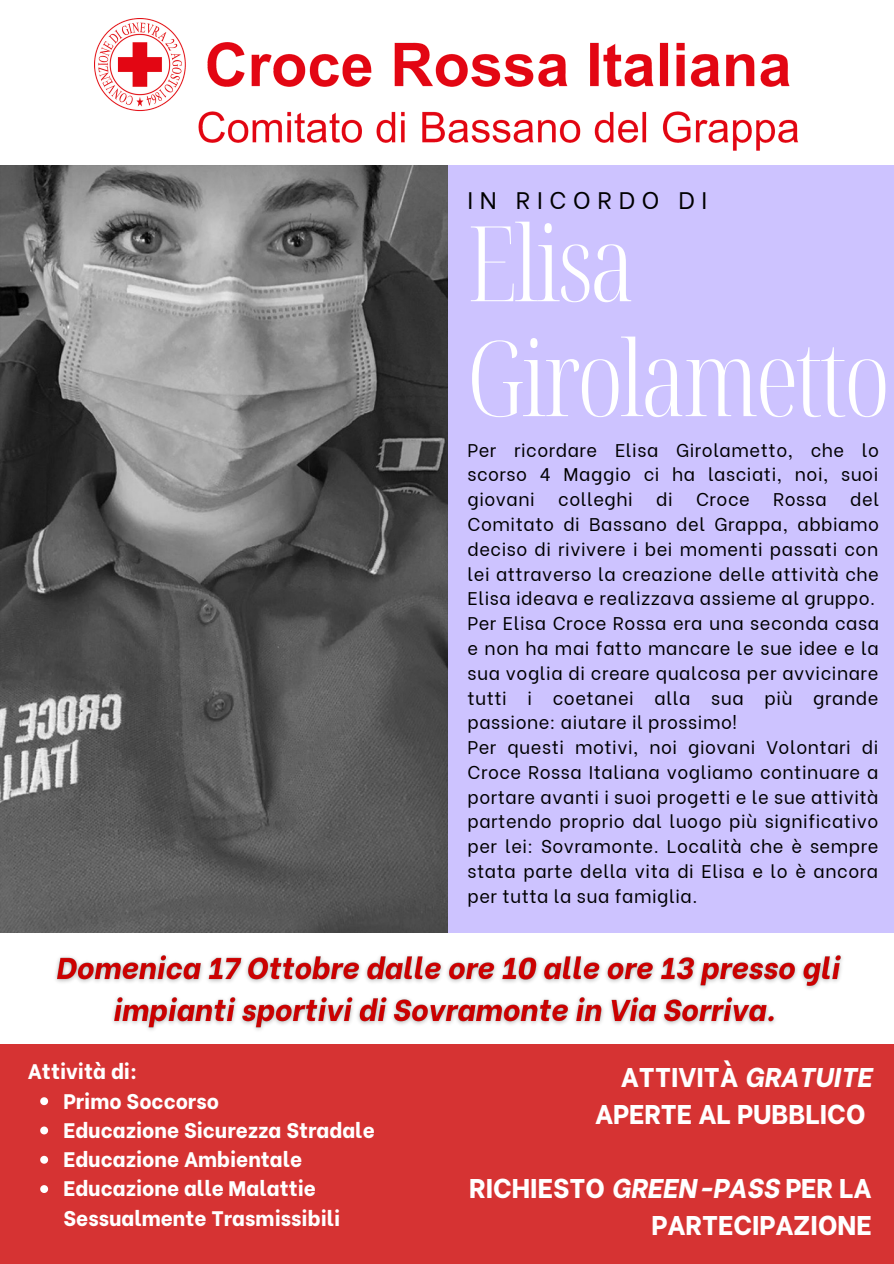
<style>
.page{position:relative;width:894px;height:1264px;background:#fff}
.page>*{position:absolute;margin:0;border:0;box-sizing:border-box;transform-origin:0 0}
.t1{font:300 extra-condensed 104.7px "Noto Serif Display";letter-spacing:-.03em;color:#fff}
.t2{font:800 27px/37.2px "Be Vietnam";color:#fff;text-align:right}
.t3{font:23.85px "Be Vietnam";letter-spacing:.28em;color:#000}
.t4{font:800 21px/29.2px "Be Vietnam";color:#fff}
.t5{font:18.3px/24.8px "Be Vietnam";letter-spacing:.03em;color:#000;text-align:justify}
.s1{font-style:italic}
</style>
<div class="page">
<div style="left:0;top:166px;width:893px;height:766px;background:#cdc3ff"></div>
<div style="left:0;top:1044px;width:893px;height:219px;background:#d63333"></div>
<img style="left:94px;top:19px;width:705px;height:132px">
<img style="left:55px;top:955px;width:787px;height:75px">
<svg style="left:40px;top:1097px;width:8px;height:8px"></svg>
<svg style="left:40px;top:1126px;width:8px;height:8px"></svg>
<svg style="left:40px;top:1155px;width:8px;height:8px"></svg>
<svg style="left:40px;top:1185px;width:8px;height:7px"></svg>
<img style="left:0;top:166px;width:447px;height:766px">
<p class="t4" style="left:28px;top:1054px;width:111px">Attività di:</p>
<p class="t4" style="left:64px;top:1084px;width:157px">Primo Soccorso</p>
<p class="t4" style="left:64px;top:1113px;width:312px">Educazione Sicurezza Stradale</p>
<p class="t4" style="left:64px;top:1142px;width:240px">Educazione Ambientale</p>
<p class="t4" style="left:64px;top:1171px;width:278px">Educazione alle Malattie<br>Sessualmente Trasmissibili</p>
<p class="t3" style="left:467px;top:180px;width:241px">IN RICORDO DI</p>
<p class="t1" style="left:467px;top:189px;width:169px">Elisa</p>
<p class="t1" style="left:467px;top:304px;width:424px">Girolametto</p>
<p class="t5" style="left:467px;top:436px;width:413px">Per ricordare Elisa Girolametto, che lo scorso 4 Maggio ci ha lasciati, noi, suoi giovani</p>
<p class="t5" style="left:467px;top:485px;width:413px;text-indent:382px">del Comitato di Bassano del Grappa, abbiamo deciso di rivivere i bei momenti passati con lei attraverso la creazione delle attività che Elisa ideava e realizzava assieme al gruppo.</p>
<p class="t5" style="left:467px;top:609px;width:413px">Per Elisa Croce Rossa era una seconda casa e non ha mai fatto mancare le sue idee e la sua voglia di creare qualcosa per avvicinare tutti i coetanei alla sua più grande passione: aiutare il prossimo!</p>
<p class="t5" style="left:467px;top:733px;width:412px">Per questi motivi, noi giovani Volontari di Croce Rossa Italiana vogliamo continuare a portare avanti i suoi progetti e le sue attività partendo proprio dal luogo più significativo per lei: Sovramonte. Località che è sempre stata parte della vita di Elisa e lo è ancora per tutta la sua famiglia.</p>
<p class="t5" style="left:558px;top:485px;width:76px">colleghi</p>
<p class="t5" style="left:656px;top:485px;width:18px">di</p>
<p class="t5" style="left:695px;top:485px;width:55px">Croce</p>
<p class="t5" style="left:773px;top:485px;width:55px">Rossa</p>
<p class="t2" style="left:620px;top:1055px;width:252px">ATTIVITÀ <span class="s1">GRATUITE</span></p>
<p class="t2" style="left:595px;top:1092px;width:272px">APERTE AL PUBBLICO</p>
<p class="t2" style="left:469px;top:1166px;width:404px">RICHIESTO <span class="s1">GREEN-PASS</span> PER LA<br>PARTECIPAZIONE</p>
</div>
